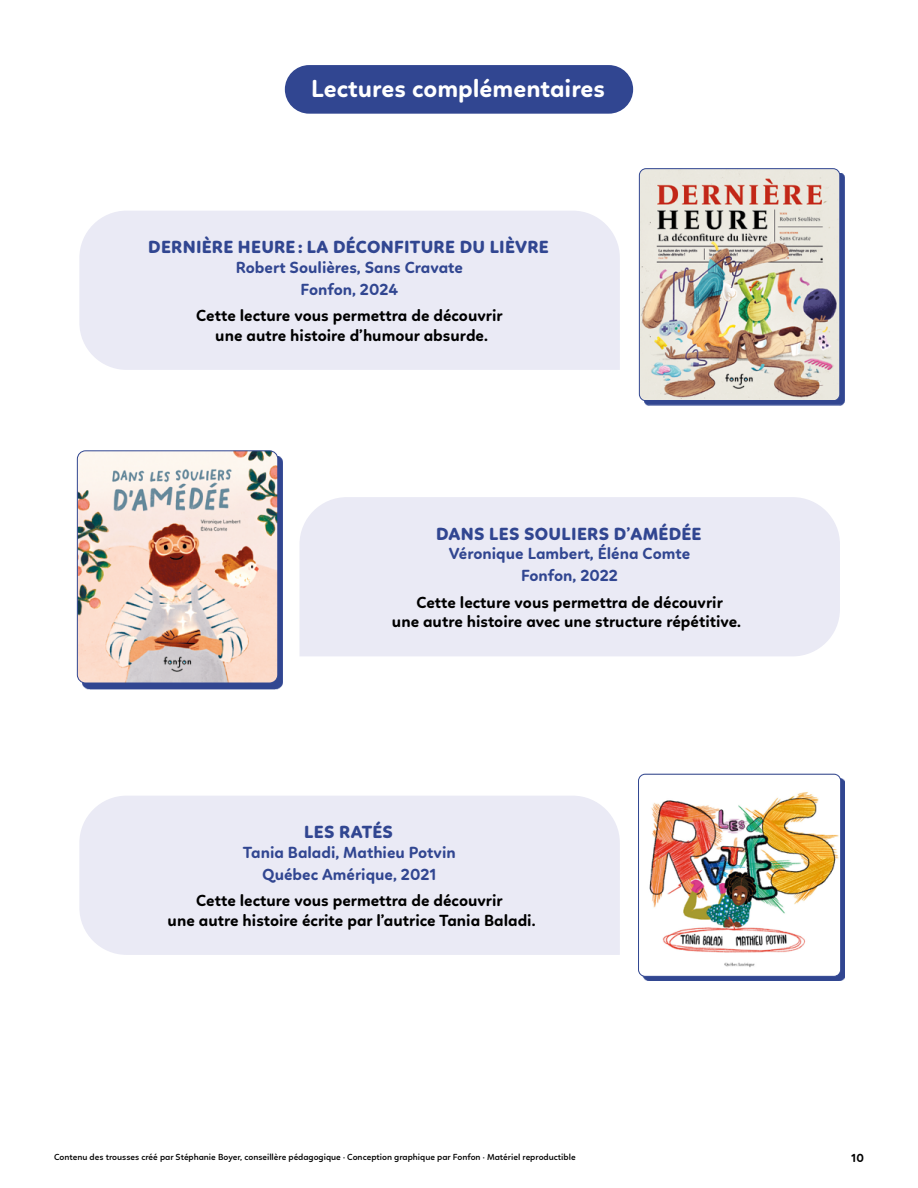
<style>
.page{position:relative;width:918px;height:1188px;background:#fff}
.page>*{position:absolute;margin:0;border:0;box-sizing:border-box;transform-origin:0 0}
.t1{font:700 25.2px "Linotte";color:#fff}
.t2{font:800 18px "Linotte";letter-spacing:.015em;color:#314691}
.t3{font:700 16.5px/19.8px "Linotte";color:#000;text-align:center}
.t4{font:700 16.5px/21.6px "Linotte";color:#314691;text-align:center}
.t5{font:700 12px "Linotte";color:#000}
.t6{font:600 9px "Linotte";color:#000}
.s1{font-weight:700}
</style>
<div class="page">
<div style="left:79px;top:211px;width:541px;height:159px;background:#eaeaf5"></div>
<div style="left:79px;top:796px;width:541px;height:159px;background:#eaeaf5"></div>
<div style="left:299px;top:497px;width:541px;height:159px;background:#eaeaf5"></div>
<div style="left:644px;top:173px;width:201px;height:232px;background:#314691"></div>
<img style="left:639px;top:169px;width:201px;height:231px">
<div style="left:639px;top:168px;width:201px;height:233px;border:1px solid #314691;border-radius:7px"></div>
<div style="left:643px;top:778px;width:202px;height:203px;background:#314691"></div>
<img style="left:639px;top:774px;width:202px;height:202px">
<div style="left:638px;top:774px;width:203px;height:203px;border:1px solid #314691;border-radius:7px"></div>
<div style="left:82px;top:456px;width:201px;height:233px;background:#314691"></div>
<img style="left:77px;top:451px;width:201px;height:232px">
<div style="left:77px;top:451px;width:201px;height:232px;border:1px solid #314691;border-radius:8px"></div>
<div style="left:285px;top:65px;width:348px;height:49px;background:#314691;border-radius:24px"></div>
<h1 class="t1" style="left:311px;top:74px;width:295px">Lectures complémentaires</h1>
<p class="t2" style="left:148px;top:236px;width:402px">DERNIÈRE HEURE: LA DÉCONFITURE DU LIÈVRE</p>
<p class="t4" style="left:236px;top:256px;width:229px">Robert Soulières, Sans Cravate<br>Fonfon, 2024</p>
<p class="t3" style="left:196px;top:305px;width:308px">Cette lecture vous permettra de découvrir une autre histoire d’humour absurde.</p>
<p class="t2" style="left:436px;top:523px;width:267px">DANS LES SOULIERS D<span class="s1">’</span>AMÉDÉE</p>
<p class="t4" style="left:449px;top:543px;width:243px">Véronique Lambert, Éléna Comte<br>Fonfon, 2022</p>
<p class="t3" style="left:392px;top:592px;width:351px">Cette lecture vous permettra de découvrir<br>une autre histoire avec une structure répétitive.</p>
<p class="t2" style="left:304px;top:821px;width:90px">LES RATÉS</p>
<p class="t4" style="left:243px;top:841px;width:214px">Tania Baladi, Mathieu Potvin<br>Québec Amérique, 2021</p>
<p class="t3" style="left:168px;top:891px;width:369px">Cette lecture vous permettra de découvrir<br>une autre histoire écrite par l’autrice Tania Baladi.</p>
<p class="t6" style="left:54px;top:1152px;width:523px">Contenu des trousses créé par Stéphanie Boyer, conseillère pédagogique · Conception graphique par Fonfon · Matériel reproductible</p>
<p class="t5" style="left:851px;top:1151px;width:14px">10</p>
</div>
